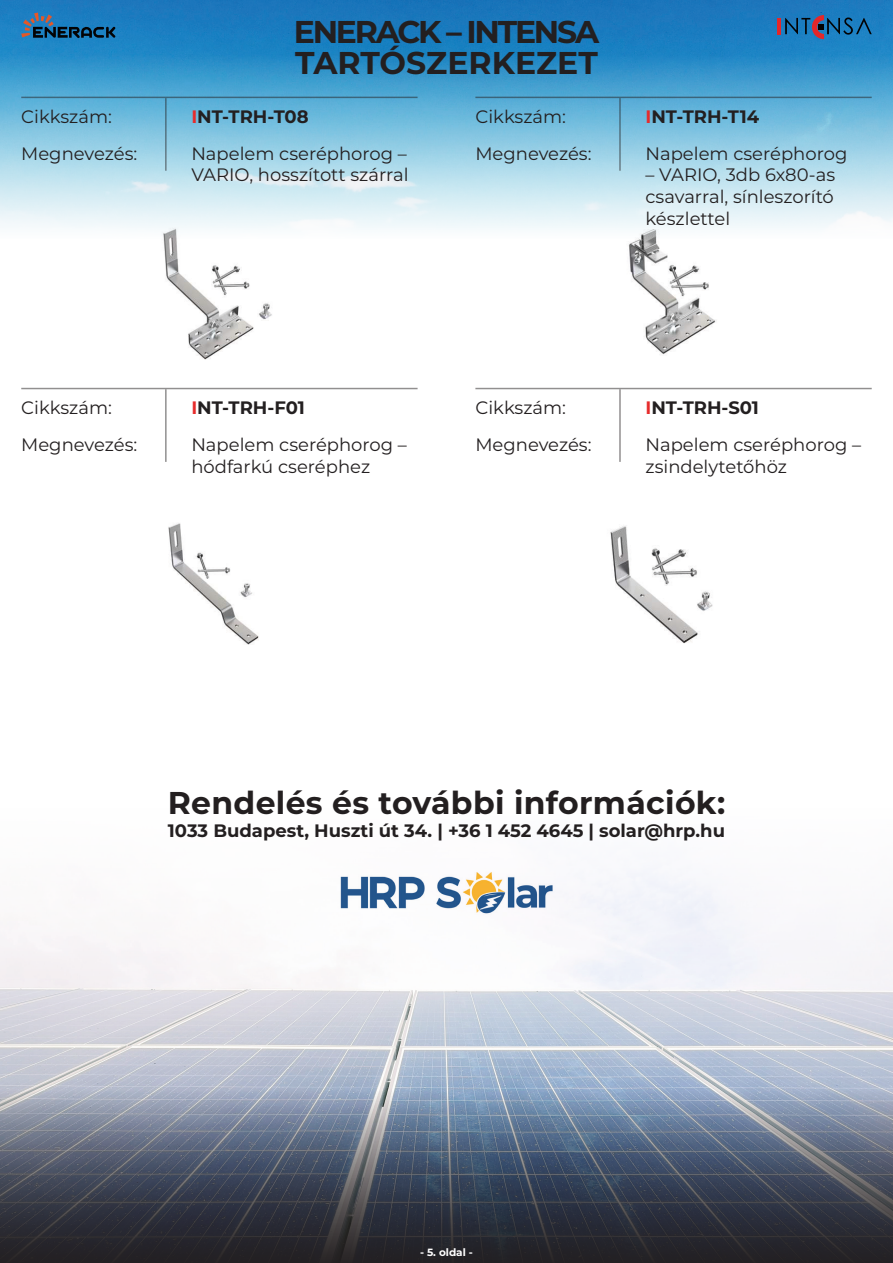
<style>
.page{position:relative;width:893px;height:1263px;background:#fff}
.page>*{position:absolute;margin:0;border:0;box-sizing:border-box;transform-origin:0 0}
.t1{font:700 31.5px/31.5px "Montserrat";letter-spacing:-.035em;color:#231f20}
.t2{font:700 31.5px "Montserrat";color:#231f20}
.t3{font:18px/21.6px "Montserrat";color:#231f20}
.t4{font:700 18px "Montserrat";color:#231f20}
.t5{font:700 10.5px "Montserrat";color:#fff}
.s1{color:#e62b2b}
</style>
<div class="page">
<img style="left:0;top:870px;width:893px;height:221px">
<img style="left:0;top:0;width:893px;height:229px">
<svg style="left:21px;top:13px;width:95px;height:25px;background:#23628f"></svg>
<hr style="left:777px;top:18px;width:3px;height:16px;background:#e52729">
<svg style="left:785px;top:15px;width:87px;height:24px;background:#266498"></svg>
<img style="left:338px;top:870px;width:217px;height:45px">
<svg style="left:0;top:1091px;width:893px;height:172px;background:#4e5666"></svg>
<hr style="left:21px;top:97px;width:397px;height:1px;background:#231f20">
<hr style="left:165px;top:98px;width:2px;height:73px;background:#231f20">
<img style="left:147px;top:226px;width:145px;height:134px">
<hr style="left:475px;top:97px;width:397px;height:1px;background:#231f20">
<hr style="left:619px;top:98px;width:2px;height:73px;background:#231f20">
<img style="left:606px;top:226px;width:135px;height:129px">
<hr style="left:21px;top:388px;width:397px;height:1px;background:#231f20">
<hr style="left:165px;top:389px;width:2px;height:73px;background:#231f20">
<img style="left:168px;top:523px;width:91px;height:122px">
<hr style="left:475px;top:388px;width:397px;height:1px;background:#231f20">
<hr style="left:619px;top:389px;width:2px;height:73px;background:#231f20">
<img style="left:610px;top:526px;width:103px;height:117px">
<h1 class="t1" style="left:294px;top:14px;width:307px">ENERACK – INTENSA<br>TARTÓSZERKEZET</h1>
<p class="t3" style="left:21px;top:105px;width:92px">Cikkszám:</p>
<p class="t4" style="left:191px;top:104px;width:119px"><span class="s1">I</span>NT-TRH-T08</p>
<p class="t3" style="left:191px;top:142px;width:219px">Napelem cseréphorog –<br>VARIO, hosszított szárral</p>
<p class="t3" style="left:21px;top:142px;width:118px">Megnevezés:</p>
<p class="t3" style="left:475px;top:105px;width:92px">Cikkszám:</p>
<p class="t4" style="left:645px;top:104px;width:115px"><span class="s1">I</span>NT-TRH-T14</p>
<p class="t3" style="left:645px;top:142px;width:203px">Napelem cseréphorog</p>
<p class="t3" style="left:645px;top:164px;width:191px;text-align:justify">– VARIO, 3db 6x80-as csavarral, sínleszorító készlettel</p>
<p class="t3" style="left:475px;top:142px;width:118px">Megnevezés:</p>
<p class="t3" style="left:21px;top:396px;width:92px">Cikkszám:</p>
<p class="t4" style="left:191px;top:395px;width:115px"><span class="s1">I</span>NT-TRH-F01</p>
<p class="t3" style="left:191px;top:433px;width:217px">Napelem cseréphorog – hódfarkú cseréphez</p>
<p class="t3" style="left:21px;top:433px;width:118px">Megnevezés:</p>
<p class="t3" style="left:475px;top:396px;width:92px">Cikkszám:</p>
<p class="t4" style="left:645px;top:395px;width:115px"><span class="s1">I</span>NT-TRH-S01</p>
<p class="t3" style="left:645px;top:433px;width:217px">Napelem cseréphorog – zsindelytetőhöz</p>
<p class="t3" style="left:475px;top:433px;width:118px">Megnevezés:</p>
<h1 class="t2" style="left:168px;top:780px;width:559px">Rendelés és további információk:</h1>
<p class="t4" style="left:168px;top:817px;width:559px">1033 Budapest, Huszti út 34. | +36 1 452 4645 | solar@hrp.hu</p>
<p class="t5" style="left:420px;top:1244px;width:54px">- 5. oldal -</p>
</div>
